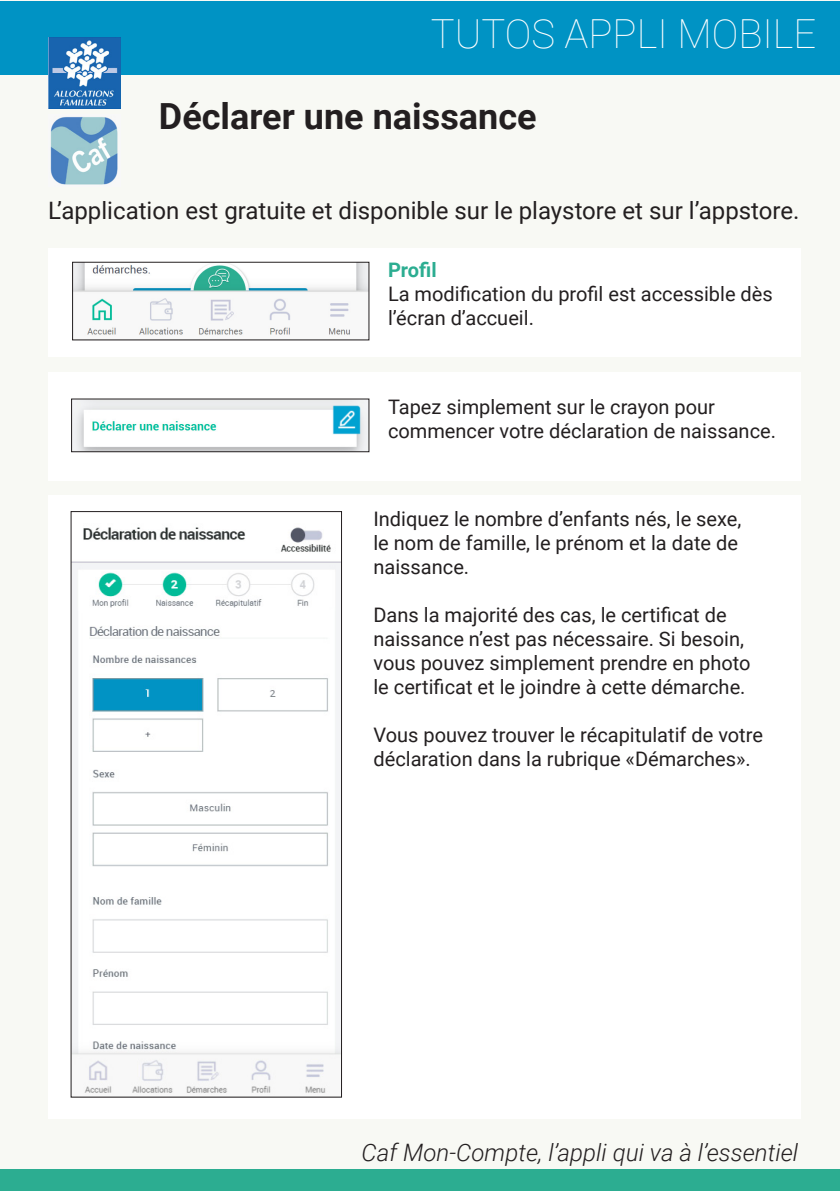
<style>
.page{position:relative;width:840px;height:1191px;background:#fff}
.page>*{position:absolute;margin:0;border:0;box-sizing:border-box;transform-origin:0 0}
.t1{font:100 40px "Roboto";color:#fff}
.t2{font:700 36px "Roboto";color:#231f20}
.t3{font:italic 300 24px "Roboto";color:#231f20}
.t4{font:24px "Roboto";color:#231f20}
.t5{font:20px/24px "Roboto";color:#231f20}
.t6{font:700 20px "Roboto";color:#2cad91}
</style>
<div class="page">
<div style="left:0;top:1168px;width:839px;height:23px;background:#2cad91"></div>
<div style="left:0;top:0;width:839px;height:1168px;background:#f8f9f4"></div>
<div style="left:0;top:1px;width:839px;height:74px;background:#0093c4"></div>
<img style="left:48px;top:37px;width:72px;height:72px">
<img style="left:50px;top:117px;width:68px;height:68px">
<div style="left:48px;top:248px;width:751px;height:108px;background:#fff"></div>
<img style="left:74px;top:264px;width:293px;height:72px">
<div style="left:72px;top:262px;width:297px;height:78px;border:1px solid #231f20"></div>
<div style="left:48px;top:371px;width:751px;height:109px;background:#fff"></div>
<img style="left:73px;top:400px;width:294px;height:50px">
<div style="left:71px;top:398px;width:298px;height:54px;border:1px solid #231f20"></div>
<div style="left:48px;top:495px;width:751px;height:624px;background:#fff"></div>
<img style="left:72px;top:527px;width:268px;height:566px">
<div style="left:70px;top:511px;width:272px;height:586px;border:1px solid #231f20"></div>
<p class="t1" style="left:430px;top:6px;width:387px">TUTOS APPLI MOBILE</p>
<p class="t2" style="left:159px;top:91px;width:379px">Déclarer une naissance</p>
<p class="t4" style="left:48px;top:194px;width:752px">L’application est gratuite et disponible sur le playstore et sur l’appstore.</p>
<p class="t6" style="left:388px;top:256px;width:50px">Profil</p>
<p class="t5" style="left:388px;top:281px;width:386px">La modification du profil est accessible dès l’écran d’accueil.</p>
<p class="t5" style="left:388px;top:394px;width:389px">Tapez simplement sur le crayon pour commencer votre déclaration de naissance.</p>
<p class="t5" style="left:373px;top:506px;width:369px">Indiquez le nombre d’enfants nés, le sexe, le nom de famille, le prénom et la date de naissance.</p>
<p class="t5" style="left:373px;top:602px;width:378px">Dans la majorité des cas, le certificat de naissance n’est pas nécessaire. Si besoin, vous pouvez simplement prendre en photo le certificat et le joindre à cette démarche.</p>
<p class="t5" style="left:373px;top:722px;width:391px">Vous pouvez trouver le récapitulatif de votre déclaration dans la rubrique «Démarches».</p>
<p class="t3" style="left:361px;top:1135px;width:438px">Caf Mon-Compte, l’appli qui va à l’essentiel</p>
<p class="t3" style="left:383px;top:1135px;width:438px">Caf Mon-Compte, l’appli qui va à l’essentiel</p>
</div>
